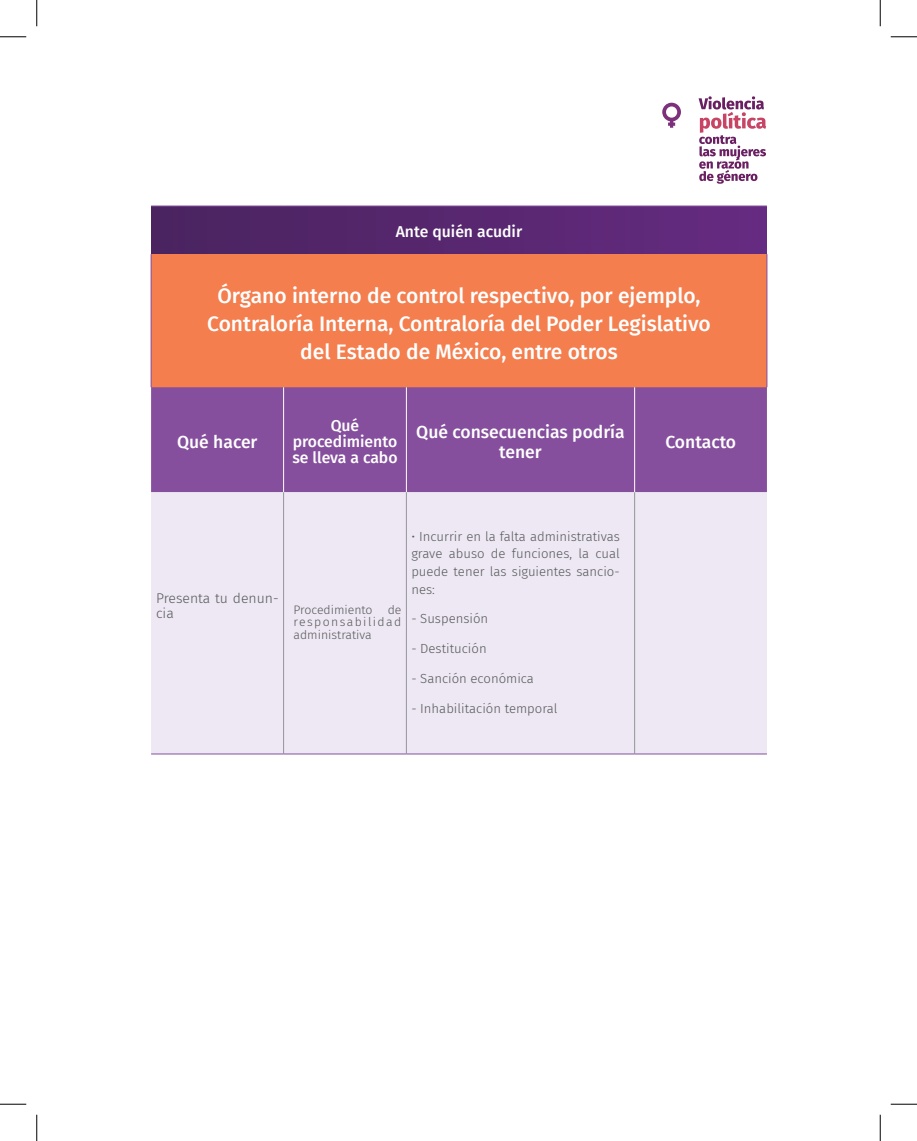
<style>
.page{position:relative;width:917px;height:1141px;background:#fff}
.page>*{position:absolute;margin:0;border:0;box-sizing:border-box;transform-origin:0 0}
.t1{font:500 21px/28px "Fira Sans";color:#fff;text-align:center}
.t2{font:500 17.5px/19.2px "Fira Sans";color:#fff;text-align:center}
.t3{font:500 15.75px/15.8px "Fira Sans";color:#fff;text-align:center}
.t4{font:300 14px/15.8px "Fira Sans";color:#57585a}
.t5{font:300 13.12px/17.5px "Fira Sans";color:#57585a;text-align:justify}
.t6{font:300 12.25px/12.2px "Fira Sans";color:#57585a;text-align:justify}
</style>
<div class="page">
<svg style="left:662px;top:96px;width:104px;height:88px"></svg>
<div style="left:151px;top:206px;width:616px;height:48px;background:linear-gradient(to right,#4a235f,#652b81)"></div>
<div style="left:151px;top:254px;width:616px;height:133px;background:#f47e4e"></div>
<div style="left:151px;top:387px;width:616px;height:105px;background:#854f9d"></div>
<div style="left:151px;top:492px;width:616px;height:261px;background:#ede8f3"></div>
<hr style="left:151px;top:254px;width:1px;height:133px;background:#854f9d">
<hr style="left:766px;top:254px;width:1px;height:133px;background:#854f9d">
<hr style="left:283px;top:387px;width:1px;height:105px;background:#fff">
<hr style="left:406px;top:387px;width:1px;height:105px;background:#fff">
<hr style="left:634px;top:387px;width:1px;height:105px;background:#fff">
<hr style="left:283px;top:492px;width:1px;height:261px;background:#939598">
<hr style="left:406px;top:492px;width:1px;height:261px;background:#939598">
<hr style="left:634px;top:492px;width:1px;height:261px;background:#939598">
<hr style="left:151px;top:205px;width:133px;height:1px;background:#854f9d">
<hr style="left:284px;top:205px;width:122px;height:1px;background:#854f9d">
<hr style="left:406px;top:205px;width:229px;height:1px;background:#854f9d">
<hr style="left:635px;top:205px;width:132px;height:1px;background:#854f9d">
<hr style="left:151px;top:753px;width:133px;height:1px;background:#854f9d">
<hr style="left:284px;top:753px;width:122px;height:1px;background:#854f9d">
<hr style="left:406px;top:753px;width:229px;height:1px;background:#854f9d">
<hr style="left:635px;top:753px;width:132px;height:1px;background:#854f9d">
<svg style="left:0;top:36px;width:26px;height:1px"></svg>
<svg style="left:891px;top:36px;width:26px;height:1px"></svg>
<svg style="left:0;top:1103px;width:26px;height:1px"></svg>
<svg style="left:891px;top:1103px;width:26px;height:1px"></svg>
<svg style="left:36px;top:0;width:1px;height:26px"></svg>
<svg style="left:36px;top:1114px;width:1px;height:26px"></svg>
<svg style="left:880px;top:0;width:1px;height:26px"></svg>
<svg style="left:880px;top:1114px;width:1px;height:26px"></svg>
<p class="t3" style="left:396px;top:223px;width:128px">Ante quién acudir</p>
<h1 class="t1" style="left:207px;top:280px;width:505px">Órgano interno de control respectivo, por ejemplo,<br>Contraloría Interna, Contraloría del Poder Legislativo del Estado de México, entre otros</h1>
<h2 class="t2" style="left:177px;top:431px;width:82px">Qué hacer</h2>
<p class="t3" style="left:292px;top:417px;width:107px">Qué procedimiento se lleva a cabo</p>
<h2 class="t2" style="left:416px;top:421px;width:210px">Qué consecuencias podría tener</h2>
<h2 class="t2" style="left:665px;top:431px;width:72px">Contacto</h2>
<p class="t4" style="left:156px;top:589px;width:124px">Presenta tu denun&shy;cia</p>
<p class="t6" style="left:293px;top:603px;width:109px">Procedimiento de responsabilidad administrativa</p>
<p class="t5" style="left:411px;top:527px;width:210px">• Incurrir en la falta administrativas grave abuso de funciones, la cual puede tener las siguientes sancio&shy;nes:</p>
<p class="t5" style="left:411px;top:609px;width:78px">- Suspensión</p>
<p class="t5" style="left:411px;top:639px;width:77px">- Destitución</p>
<p class="t5" style="left:411px;top:669px;width:124px">- Sanción económica</p>
<p class="t5" style="left:411px;top:699px;width:148px">- Inhabilitación temporal</p>
</div>
